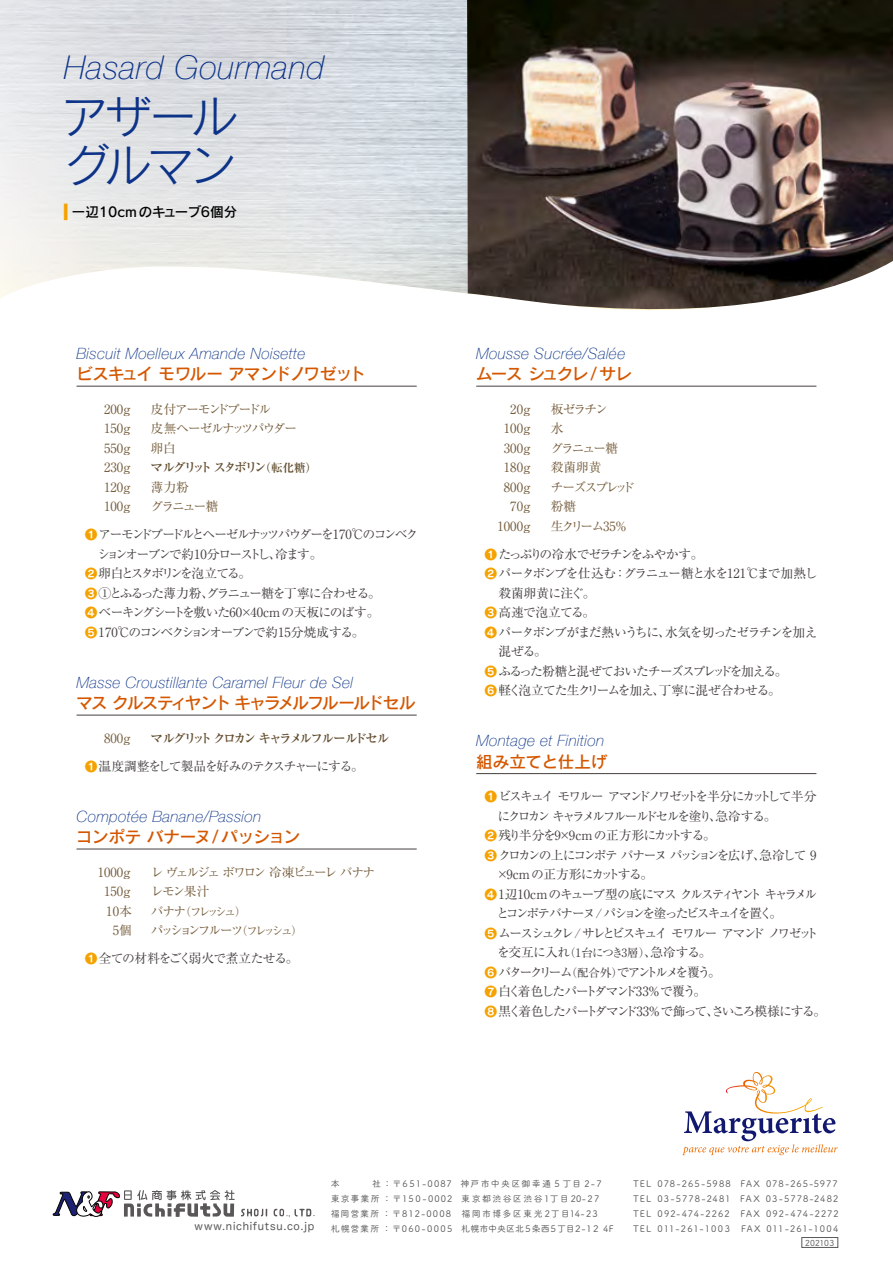
<style>
.page{position:relative;width:893px;height:1263px;background:#fff}
.page>*{position:absolute;margin:0;border:0;box-sizing:border-box;transform-origin:0 0}
.t1{font:46.5px/49.5px "Rodin Pro M";letter-spacing:-.09em;color:#0c3388}
.t2{font:italic 100 32.85px "Helvetica Neue";letter-spacing:.02em;color:#0c3388}
.t3{font:16.65px "Rodin Pro DB";letter-spacing:-.1em;color:#d45700}
.t4{font:16.65px "Rodin Pro DB";letter-spacing:-.06em;color:#d45700}
.t5{font:16.65px "Rodin Pro DB";letter-spacing:-.025em;color:#d45700}
.t6{font:16.65px "Rodin Pro DB";letter-spacing:-.08em;color:#d45700}
.t7{font:16.65px "Rodin Pro DB";color:#d45700}
.t8{font:italic 100 15.6px "Helvetica Neue";letter-spacing:.02em;color:#0c3388}
.t9{font:13.5px "Rodin Pro DB";color:#000}
.t10{font:12.75px/19.5px "Ryumin Pro";letter-spacing:-.125em;color:#44403f}
.t11{font:12.75px/27.9px "Ryumin Pro";letter-spacing:-.1em;color:#44403f}
.t12{font:12.75px "Ryumin Pro";color:#765d3c}
.t13{font:12.75px "Ryumin Pro";letter-spacing:-.15em;color:#44403f}
.t14{font:12.75px "Ryumin Pro";letter-spacing:-.165em;color:#44403f}
.t15{font:12.75px "Ryumin Pro";letter-spacing:-.105em;color:#44403f}
.t16{font:12.75px "Ryumin Pro";letter-spacing:-.16em;color:#44403f}
.t17{font:12.75px "Ryumin Pro";letter-spacing:-.085em;color:#44403f}
.t18{font:12.75px "Ryumin Pro";letter-spacing:-.17em;color:#44403f}
.t19{font:12.75px "Ryumin Pro";letter-spacing:-.05em;color:#44403f}
.t20{font:12.75px "Ryumin Pro";letter-spacing:-.135em;color:#765d3c}
.t21{font:700 12.75px "Ryumin Pro";letter-spacing:-.18em;color:#644e30}
.t22{font:12.75px "Ryumin Pro";letter-spacing:-.065em;color:#44403f}
.t23{font:12.75px "Ryumin Pro";letter-spacing:-.12em;color:#765d3c}
.t24{font:12.75px "Ryumin Pro";letter-spacing:-.145em;color:#765d3c}
.t25{font:12.75px "Ryumin Pro";letter-spacing:-.045em;color:#44403f}
.t26{font:12.75px "Ryumin Pro";letter-spacing:-.16em;color:#765d3c}
.t27{font:12.75px "Ryumin Pro";letter-spacing:-.03em;color:#44403f}
.t28{font:11.55px "Ryumin Pro";letter-spacing:-.26em;color:#765d3c}
.t29{font:10.5px "Hira Maru Pro W4";letter-spacing:.07em;color:#595757}
.t30{font:9px/15px "Tsuku A Rd Gothic Std M";letter-spacing:.12em;color:#595757}
.t31{font:8.25px "Tsuku A Rd Gothic Std M";letter-spacing:.02em;color:#595757}
.s1{font-size:18.9px;color:#f5a200}
.s2{font-size:11.55px}
.s3{color:#765d3c}
.s4{font-family:"Rodin Pro B";font-size:12.15px;color:#f5a200}
.s5{font-weight:700;color:#644e30}
.s6{font-size:12.75px}
.s7{font-size:11.55px;color:#765d3c}
</style>
<div class="page">
<img style="left:467px;top:0;width:426px;height:310px">
<svg style="left:241px;top:1208px;width:26px;height:8px"></svg>
<svg style="left:52px;top:1190px;width:183px;height:27px"></svg>
<svg style="left:273px;top:1208px;width:42px;height:9px"></svg>
<div style="left:802px;top:1237px;width:36px;height:10px;border:1px solid #595757"></div>
<hr style="left:77px;top:386px;width:340px;height:1px;background:#44403f">
<hr style="left:77px;top:715px;width:340px;height:1px;background:#44403f">
<hr style="left:77px;top:849px;width:340px;height:1px;background:#44403f">
<hr style="left:476px;top:386px;width:340px;height:1px;background:#44403f">
<hr style="left:476px;top:773px;width:340px;height:1px;background:#44403f">
<svg style="left:682px;top:1072px;width:156px;height:83px"></svg>
<h2 class="t2" style="left:64px;top:42px;width:262px">Hasard Gourmand</h2>
<h1 class="t1" style="left:61px;top:90px;width:178px">アザールグルマン</h1>
<p class="t9" style="left:64px;top:203px;width:175px"><span class="s1">■</span> 一辺10cmのキューブ6個分</p>
<p class="t8" style="left:77px;top:341px;width:230px">Biscuit Moelleux Amande Noisette</p>
<h3 class="t4" style="left:76px;top:363px;width:291px">ビスキュイ モワルー アマンドノワゼット</h3>
<p class="t12" style="left:104px;top:399px;width:28px">200g</p>
<p class="t24" style="left:151px;top:399px;width:122px">皮付アーモンドプードル</p>
<p class="t12" style="left:104px;top:418px;width:28px">150g</p>
<p class="t23" style="left:151px;top:418px;width:148px">皮無ヘーゼルナッツパウダー</p>
<p class="t12" style="left:104px;top:438px;width:28px">550g</p>
<p class="t12" style="left:151px;top:438px;width:27px">卵白</p>
<p class="t12" style="left:104px;top:457px;width:28px">230g</p>
<p class="t21" style="left:151px;top:457px;width:168px">マルグリット スタボリン<span class="s2">（転化糖）</span></p>
<p class="t12" style="left:104px;top:477px;width:28px">120g</p>
<p class="t12" style="left:151px;top:477px;width:40px">薄力粉</p>
<p class="t12" style="left:104px;top:496px;width:28px">100g</p>
<p class="t10" style="left:85px;top:492px;width:335px;line-height:27.9px;text-indent:66px"><span class="s3">グラニュー糖<br></span><span class="s4">❶</span> アーモンドプードルとヘーゼルナッツパウダーを170℃のコンベク</p>
<p class="t10" style="left:85px;top:543px;width:297px;text-indent:12px">ションオーブンで約10分ローストし、冷ます。<br><span class="s4">❷</span> 卵白とスタボリンを泡立てる。<br><span class="s4">❸</span> ①とふるった薄力粉、グラニュー糖を丁寧に合わせる。<br><span class="s4">❹</span> ベーキングシートを敷いた60×40cmの天板にのばす。<br><span class="s4">❺</span> 170℃のコンベクションオーブンで約15分焼成する。</p>
<p class="t8" style="left:77px;top:670px;width:278px">Masse Croustillante Caramel Fleur de Sel</p>
<h3 class="t3" style="left:76px;top:692px;width:341px">マス クルスティヤント キャラメルフルールドセル</h3>
<p class="t12" style="left:104px;top:728px;width:28px">800g</p>
<p class="t11" style="left:85px;top:723px;width:306px;text-indent:66px"><span class="s5">マルグリット クロカン キャラメルフルールドセル<br></span><span class="s4">❶</span> 温度調整をして製品を好みのテクスチャーにする。</p>
<p class="t8" style="left:77px;top:804px;width:186px">Compotée Banane/Passion</p>
<h3 class="t5" style="left:76px;top:826px;width:226px">コンポテ バナーヌ/パッション</h3>
<p class="t12" style="left:98px;top:862px;width:34px">1000g</p>
<p class="t20" style="left:151px;top:862px;width:226px">レヴェルジェボワロン冷凍ピューレバナナ</p>
<p class="t12" style="left:104px;top:881px;width:28px">150g</p>
<p class="t12" style="left:151px;top:881px;width:60px">レモン果汁</p>
<p class="t12" style="left:106px;top:901px;width:27px">10本</p>
<p class="t28" style="left:151px;top:902px;width:97px"><span class="s6">バナナ</span>（フレッシュ）</p>
<p class="t12" style="left:113px;top:920px;width:21px">5個</p>
<p class="t11" style="left:85px;top:915px;width:219px;text-indent:66px"><span class="s3">パッションフルーツ</span><span class="s7">（フレッシュ）<br></span><span class="s4">❶</span> 全ての材料をごく弱火で煮立たせる。</p>
<p class="t8" style="left:476px;top:341px;width:151px">Mousse Sucrée/Salée</p>
<h3 class="t6" style="left:476px;top:363px;width:157px">ムース シュクレ / サレ</h3>
<p class="t12" style="left:510px;top:399px;width:22px">20g</p>
<p class="t12" style="left:551px;top:399px;width:59px">板ゼラチン</p>
<p class="t12" style="left:504px;top:418px;width:28px">100g</p>
<p class="t12" style="left:551px;top:418px;width:14px">水</p>
<p class="t12" style="left:504px;top:438px;width:28px">300g</p>
<p class="t12" style="left:551px;top:438px;width:69px">グラニュー糖</p>
<p class="t12" style="left:504px;top:457px;width:28px">180g</p>
<p class="t12" style="left:551px;top:457px;width:52px">殺菌卵黄</p>
<p class="t12" style="left:504px;top:477px;width:28px">800g</p>
<p class="t26" style="left:551px;top:477px;width:86px">チーズスプレッド</p>
<p class="t12" style="left:510px;top:496px;width:22px">70g</p>
<p class="t12" style="left:551px;top:496px;width:27px">粉糖</p>
<p class="t12" style="left:497px;top:516px;width:34px">1000g</p>
<p class="t10" style="left:485px;top:511px;width:220px;line-height:28px;text-indent:66px"><span class="s3">生クリーム35%<br></span><span class="s4">❶</span> たっぷりの冷水でゼラチンをふやかす。</p>
<p class="t11" style="left:485px;top:559px;width:334px"><span class="s4">❷</span> パータボンブを仕込む：グラニュー糖と水を121℃まで加熱し</p>
<p class="t27" style="left:498px;top:583px;width:99px">殺菌卵黄に注ぐ。</p>
<p class="t25" style="left:485px;top:602px;width:112px"><span class="s4">❸</span> 高速で泡立てる。</p>
<p class="t10" style="left:485px;top:621px;width:334px"><span class="s4">❹</span>パータボンブがまだ熱いうちに、水気を切ったゼラチンを加え</p>
<p class="t10" style="left:498px;top:641px;width:50px">混ぜる。</p>
<p class="t10" style="left:485px;top:660px;width:304px"><span class="s4">❺</span> ふるった粉糖と混ぜておいたチーズスプレッドを加える。</p>
<p class="t17" style="left:485px;top:680px;width:298px"><span class="s4">❻</span> 軽く泡立てた生クリームを加え、丁寧に混ぜ合わせる。</p>
<p class="t8" style="left:476px;top:729px;width:129px">Montage et Finition</p>
<h3 class="t7" style="left:476px;top:750px;width:133px">組み立てと仕上げ</h3>
<p class="t13" style="left:485px;top:786px;width:333px"><span class="s4">❶</span> ビスキュイモワルーアマンドノワゼットを半分にカットして半分</p>
<p class="t14" style="left:497px;top:806px;width:280px">にクロカンキャラメルフルールドセルを塗り、急冷する。</p>
<p class="t11" style="left:485px;top:821px;width:233px"><span class="s4">❷</span> 残り半分を9×9cm の正方形にカットする。</p>
<p class="t16" style="left:485px;top:845px;width:333px"><span class="s4">❸</span> クロカンの上にコンポテバナーヌパッションを広げ、急冷して 9</p>
<p class="t22" style="left:496px;top:864px;width:159px">×9cm の正方形にカットする。</p>
<p class="t10" style="left:485px;top:883px;width:334px"><span class="s4">❹</span> 1辺10cm のキューブ型の底にマスクルスティヤントキャラメル</p>
<p class="t14" style="left:496px;top:903px;width:287px">とコンポテバナーヌ / パションを塗ったビスキュイを置く。</p>
<p class="t13" style="left:485px;top:923px;width:335px"><span class="s4">❺</span> ムースシュクレ/ サレとビスキュイモワルーアマンドノワゼット</p>
<p class="t19" style="left:497px;top:942px;width:216px">を交互に入れ<span class="s2">（1台につき3層）</span>、急冷する。</p>
<p class="t18" style="left:485px;top:962px;width:238px"><span class="s4">❻</span> バタークリーム<span class="s2">（配合外）</span>でアントルメを覆う。</p>
<p class="t10" style="left:485px;top:981px;width:223px"><span class="s4">❼</span> 白く着色したパートダマンド33% で覆う。</p>
<p class="t15" style="left:485px;top:1001px;width:343px"><span class="s4">❽</span> 黒く着色したパートダマンド33% で飾って、さいころ模様にする。</p>
<p class="t30" style="left:331px;top:1175px;width:284px">本　　　社：〒651-0087 神戸市中央区御幸通 5 丁目 2-7<br>東京事業所：〒150-0002 東京都渋谷区渋谷1丁目20-27<br>福岡営業所：〒812-0008 福岡市博多区東光2丁目14-23<br>札幌営業所：〒060-0005 札幌市中央区北５条西５丁目２-１２ 4F</p>
<p class="t30" style="left:633px;top:1175px;width:207px">TEL 078-265-5988 FAX 078-265-5977<br>TEL 03-5778-2481 FAX 03-5778-2482<br>TEL 092-474-2262　FAX 092-474-2272</p>
<p class="t29" style="left:195px;top:1217px;width:121px">www.nichifutsu.co.jp</p>
<p class="t30" style="left:633px;top:1220px;width:207px">TEL 011-261-1003　FAX 011-261-1004</p>
<p class="t31" style="left:805px;top:1236px;width:31px">202103</p>
</div>
